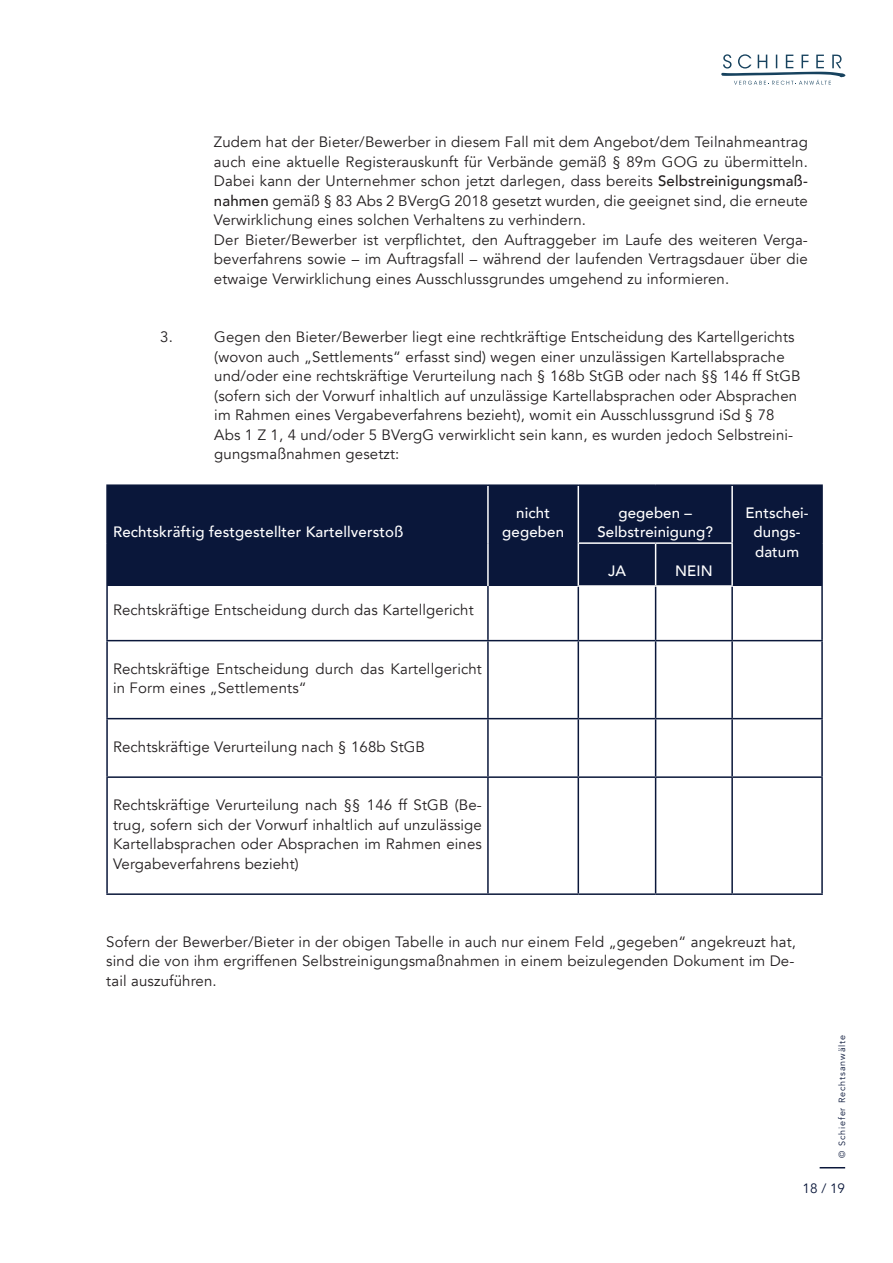
<style>
.page{position:relative;width:893px;height:1263px;background:#fff}
.page>*{position:absolute;margin:0;border:0;box-sizing:border-box;transform-origin:0 0}
.t1{font:15px/19.5px "Avenir";letter-spacing:.01em;color:#231f20}
.t2{font:500 15px/19.5px "Avenir";letter-spacing:.01em;color:#fff;text-align:center}
.t3{font:13.5px "Avenir";color:#0a173a}
.t4{font:9px "Avenir";letter-spacing:.1em;color:#0a173a}
.s1{font-weight:500}
</style>
<div class="page">
<svg style="left:721px;top:54px;width:124px;height:31px"></svg>
<svg style="left:820px;top:1167px;width:25px;height:1px"></svg>
<div style="left:108px;top:486px;width:713px;height:100px;background:#0a173a"></div>
<hr style="left:487px;top:486px;width:2px;height:57px;background:#fff">
<hr style="left:578px;top:486px;width:1px;height:56px;background:#fff">
<hr style="left:731px;top:486px;width:2px;height:56px;background:#fff">
<hr style="left:487px;top:543px;width:2px;height:43px;background:#fff">
<hr style="left:578px;top:544px;width:1px;height:41px;background:#fff">
<hr style="left:655px;top:544px;width:1px;height:41px;background:#fff">
<hr style="left:731px;top:544px;width:2px;height:41px;background:#fff">
<hr style="left:578px;top:585px;width:78px;height:2px;background:#fff">
<hr style="left:656px;top:585px;width:77px;height:2px;background:#fff">
<hr style="left:578px;top:542px;width:78px;height:2px;background:#fff">
<hr style="left:656px;top:542px;width:77px;height:2px;background:#fff">
<hr style="left:106px;top:486px;width:2px;height:57px;background:#0a173a">
<hr style="left:106px;top:543px;width:2px;height:43px;background:#0a173a">
<hr style="left:106px;top:484px;width:382px;height:2px;background:#0a173a">
<hr style="left:488px;top:484px;width:90px;height:2px;background:#0a173a">
<hr style="left:578px;top:484px;width:78px;height:2px;background:#0a173a">
<hr style="left:656px;top:484px;width:76px;height:2px;background:#0a173a">
<hr style="left:732px;top:484px;width:91px;height:2px;background:#0a173a">
<hr style="left:821px;top:486px;width:2px;height:57px;background:#0a173a">
<hr style="left:821px;top:543px;width:2px;height:43px;background:#0a173a">
<hr style="left:106px;top:586px;width:2px;height:54px;background:#0a173a">
<hr style="left:487px;top:586px;width:2px;height:54px;background:#0a173a">
<hr style="left:578px;top:587px;width:1px;height:53px;background:#0a173a">
<hr style="left:655px;top:587px;width:1px;height:53px;background:#0a173a">
<hr style="left:731px;top:587px;width:2px;height:53px;background:#0a173a">
<hr style="left:821px;top:586px;width:2px;height:54px;background:#0a173a">
<hr style="left:106px;top:641px;width:2px;height:77px;background:#0a173a">
<hr style="left:106px;top:719px;width:2px;height:57px;background:#0a173a">
<hr style="left:106px;top:778px;width:2px;height:115px;background:#0a173a">
<hr style="left:106px;top:640px;width:382px;height:1px;background:#0a173a">
<hr style="left:488px;top:640px;width:90px;height:1px;background:#0a173a">
<hr style="left:578px;top:640px;width:78px;height:1px;background:#0a173a">
<hr style="left:656px;top:640px;width:76px;height:1px;background:#0a173a">
<hr style="left:732px;top:640px;width:91px;height:1px;background:#0a173a">
<hr style="left:487px;top:641px;width:2px;height:77px;background:#0a173a">
<hr style="left:578px;top:641px;width:1px;height:77px;background:#0a173a">
<hr style="left:655px;top:641px;width:1px;height:77px;background:#0a173a">
<hr style="left:731px;top:641px;width:2px;height:77px;background:#0a173a">
<hr style="left:821px;top:641px;width:2px;height:77px;background:#0a173a">
<hr style="left:487px;top:719px;width:2px;height:57px;background:#0a173a">
<hr style="left:578px;top:719px;width:1px;height:57px;background:#0a173a">
<hr style="left:655px;top:719px;width:1px;height:57px;background:#0a173a">
<hr style="left:731px;top:719px;width:2px;height:57px;background:#0a173a">
<hr style="left:821px;top:719px;width:2px;height:57px;background:#0a173a">
<hr style="left:487px;top:778px;width:2px;height:115px;background:#0a173a">
<hr style="left:578px;top:778px;width:1px;height:115px;background:#0a173a">
<hr style="left:655px;top:778px;width:1px;height:115px;background:#0a173a">
<hr style="left:731px;top:778px;width:2px;height:115px;background:#0a173a">
<hr style="left:821px;top:778px;width:2px;height:115px;background:#0a173a">
<hr style="left:106px;top:718px;width:382px;height:1px;background:#0a173a">
<hr style="left:488px;top:718px;width:90px;height:1px;background:#0a173a">
<hr style="left:578px;top:718px;width:78px;height:1px;background:#0a173a">
<hr style="left:656px;top:718px;width:76px;height:1px;background:#0a173a">
<hr style="left:732px;top:718px;width:91px;height:1px;background:#0a173a">
<hr style="left:106px;top:776px;width:382px;height:2px;background:#0a173a">
<hr style="left:488px;top:776px;width:90px;height:2px;background:#0a173a">
<hr style="left:578px;top:776px;width:78px;height:2px;background:#0a173a">
<hr style="left:656px;top:776px;width:76px;height:2px;background:#0a173a">
<hr style="left:732px;top:776px;width:91px;height:2px;background:#0a173a">
<hr style="left:106px;top:893px;width:382px;height:2px;background:#0a173a">
<hr style="left:488px;top:893px;width:90px;height:2px;background:#0a173a">
<hr style="left:578px;top:893px;width:78px;height:2px;background:#0a173a">
<hr style="left:656px;top:893px;width:76px;height:2px;background:#0a173a">
<hr style="left:732px;top:893px;width:91px;height:2px;background:#0a173a">
<p class="t1" style="left:214px;top:132px;width:595px">Zudem hat der Bieter/Bewerber in diesem Fall mit dem Angebot/dem Teilnahmeantrag auch eine aktuelle Registerauskunft für Verbände gemäß § 89m GOG zu übermitteln.<br>Dabei kann der Unternehmer schon jetzt darlegen, dass bereits <span class="s1">Selbstreinigungsmaß&shy;nahmen</span> gemäß § 83 Abs 2 BVergG 2018 gesetzt wurden, die geeignet sind, die erneute Verwirklichung eines solchen Verhaltens zu verhindern.<br>Der Bieter/Bewerber ist verpflichtet, den Auftraggeber im Laufe des weiteren Verga&shy;beverfahrens sowie – im Auftragsfall – während der laufenden Vertragsdauer über die etwaige Verwirklichung eines Ausschlussgrundes umgehend zu informieren.</p>
<p class="t1" style="left:160px;top:327px;width:14px">3.</p>
<p class="t1" style="left:214px;top:327px;width:588px">Gegen den Bieter/Bewerber liegt eine rechtkräftige Entscheidung des Kartellgerichts (wovon auch „Settlements“ erfasst sind) wegen einer unzulässigen Kartellabsprache und/oder eine rechtskräftige Verurteilung nach § 168b StGB oder nach §§ 146 ff StGB (sofern sich der Vorwurf inhaltlich auf unzulässige Kartellabsprachen oder Absprachen im Rahmen eines Vergabeverfahrens bezieht), womit ein Ausschlussgrund iSd § 78<br>Abs 1 Z 1, 4 und/oder 5 BVergG verwirklicht sein kann, es wurden jedoch Selbstreini&shy;gungsmaßnahmen gesetzt:</p>
<p class="t2" style="left:113px;top:521px;width:292px">Rechtskräftig festgestellter Kartellverstoß</p>
<p class="t1" style="left:113px;top:600px;width:362px">Rechtskräftige Entscheidung durch das Kartellgericht</p>
<p class="t1" style="left:113px;top:659px;width:370px">Rechtskräftige Entscheidung durch das Kartellgericht in Form eines „Settlements“</p>
<p class="t1" style="left:113px;top:737px;width:314px">Rechtskräftige Verurteilung nach § 168b StGB</p>
<p class="t1" style="left:113px;top:795px;width:370px;text-align:justify">Rechtskräftige Verurteilung nach §§ 146 ff StGB (Be&shy;trug, sofern sich der Vorwurf inhaltlich auf unzulässige Kartellabsprachen oder Absprachen im Rahmen eines Vergabeverfahrens bezieht)</p>
<p class="t2" style="left:502px;top:502px;width:63px">nicht gegeben</p>
<p class="t2" style="left:597px;top:502px;width:117px">gegeben –<br>Selbstreinigung?</p>
<p class="t2" style="left:745px;top:502px;width:65px">Entschei&shy;dungs&shy;datum</p>
<p class="t2" style="left:608px;top:560px;width:19px">JA</p>
<p class="t2" style="left:675px;top:560px;width:39px">NEIN</p>
<p class="t1" style="left:106px;top:932px;width:691px;text-align:justify">Sofern der Bewerber/Bieter in der obigen Tabelle in auch nur einem Feld „gegeben“ angekreuzt hat, sind die von ihm ergriffenen Selbstreinigungsmaßnahmen in einem beizulegenden Dokument im De&shy;tail auszuführen.</p>
<p class="t4" style="left:837px;top:1157px;width:124px;rotate:-90deg">© Schiefer Rechtsanwälte</p>
<p class="t3" style="left:803px;top:1180px;width:44px">18 / 19</p>
</div>
